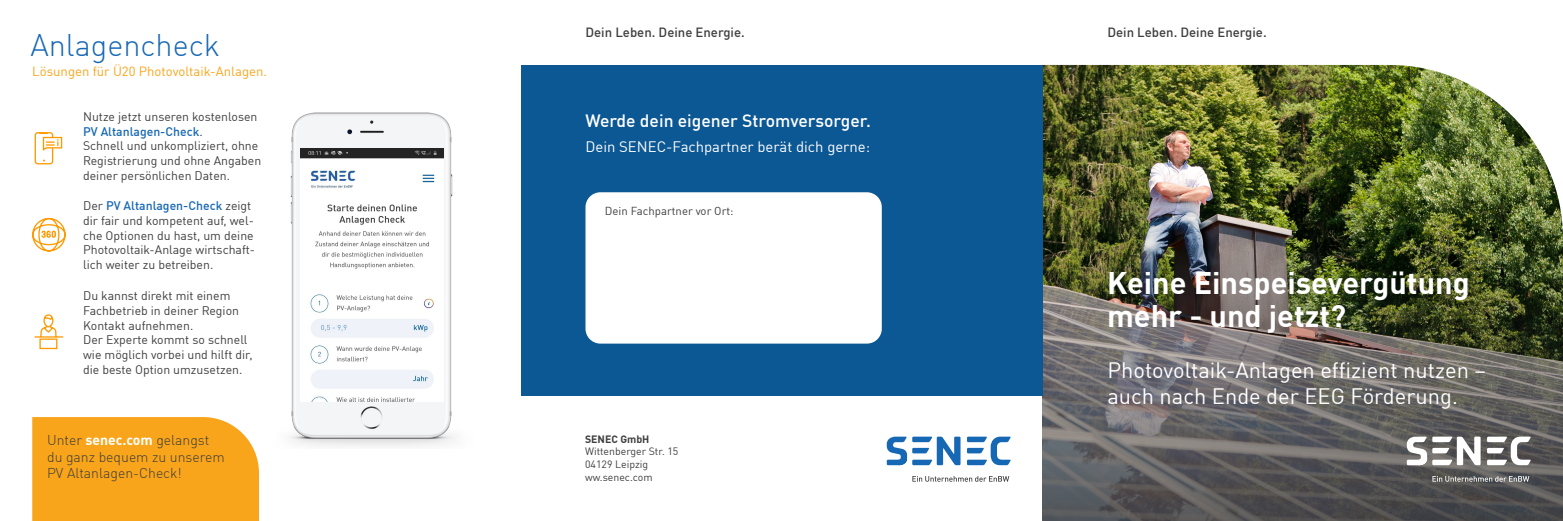
<style>
.page{position:relative;width:1563px;height:521px;background:#fff}
.page>*{position:absolute;margin:0;border:0;box-sizing:border-box;transform-origin:0 0}
.t1{font:700 30.62px/33.2px "En BWDIN Pro";color:#fff}
.t2{font:300 30.62px "En BWDIN Pro";color:#1768b4}
.t3{font:21.88px/26.2px "En BWDIN Pro";color:#fff}
.t4{font:500 17.5px "En BWDIN Pro";color:#fff}
.t5{font:14.88px "En BWDIN Pro";color:#fff}
.t6{font:300 14px/16.6px "En BWDIN Pro";color:#3c3c3c}
.t7{font:500 13.12px "En BWDIN Pro";color:#3e3e3f}
.t8{font:13.12px "En BWDIN Pro";color:#f9a51b}
.t9{font:12.25px/14.7px "En BWDIN Pro";color:#3e3e3f}
.t10{font:11.38px "En BWDIN Pro";color:#3e3e3f}
.t11{font:10.5px "En BWDIN Pro";color:#3e3e3f}
.t12{font:700 10.5px "En BWDIN Pro";color:#3e3e3f}
.s1{font-weight:500;color:#1768b4}
.s2{font-weight:700;color:#fff}
</style>
<div class="page">
<img style="left:1042px;top:65px;width:518px;height:138px">
<img style="left:1042px;top:203px;width:521px;height:318px">
<svg style="left:967px;top:437px;width:43px;height:28px"></svg>
<svg style="left:887px;top:437px;width:73px;height:28px"></svg>
<svg style="left:912px;top:476px;width:97px;height:6px"></svg>
<svg style="left:1487px;top:437px;width:43px;height:28px"></svg>
<svg style="left:1406px;top:437px;width:74px;height:28px"></svg>
<svg style="left:1432px;top:476px;width:97px;height:6px"></svg>
<div style="left:521px;top:65px;width:521px;height:330px;background:#0c5894"></div>
<div style="left:585px;top:192px;width:297px;height:152px;background:#fff;border-radius:15px"></div>
<div style="left:32px;top:417px;width:227px;height:104px;background:#f9a51b"></div>
<img style="left:289px;top:112px;width:167px;height:335px">
<img style="left:300px;top:148px;width:143px;height:254px">
<div style="left:35px;top:132px;width:18px;height:32px;border:1px solid #f90;border-radius:3px"></div>
<svg style="left:40px;top:133px;width:23px;height:19px"></svg>
<svg style="left:32px;top:217px;width:34px;height:35px"></svg>
<svg style="left:34px;top:314px;width:30px;height:36px"></svg>
<p class="t2" style="left:30px;top:21px;width:191px">Anlagencheck</p>
<p class="t8" style="left:32px;top:61px;width:236px">Lösungen für Ü20 Photovoltaik-Anlagen.</p>
<p class="t9" style="left:83px;top:108px;width:180px">Nutze jetzt unseren kostenlosen<br><span class="s1">PV Altanlagen-Check</span>.<br>Schnell und unkompliziert, ohne<br>Registrierung und ohne Angaben deiner persönlichen Daten.</p>
<p class="t9" style="left:83px;top:197px;width:174px">Der <span class="s1">PV Altanlagen-Check</span> zeigt dir fair und kompetent auf, wel&shy;che Optionen du hast, um deine<br>Photovoltaik-Anlage wirtschaft&shy;lich weiter zu betreiben.</p>
<p class="t9" style="left:83px;top:287px;width:171px">Du kannst direkt mit einem<br>Fachbetrieb in deiner Region<br>Kontakt aufnehmen.<br>Der Experte kommt so schnell wie möglich vorbei und hilft dir, die beste Option umzusetzen.</p>
<p class="t6" style="left:47px;top:430px;width:179px">Unter <span class="s2">senec.com</span> gelangst du ganz bequem zu unserem<br>PV Altanlagen-Check!</p>
<p class="t7" style="left:585px;top:22px;width:161px">Dein Leben. Deine Energie.</p>
<p class="t7" style="left:1107px;top:22px;width:161px">Dein Leben. Deine Energie.</p>
<p class="t4" style="left:585px;top:107px;width:287px">Werde dein eigener Stromversorger.</p>
<p class="t5" style="left:585px;top:134px;width:286px">Dein SENEC-Fachpartner berät dich gerne:</p>
<p class="t10" style="left:605px;top:201px;width:130px">Dein Fachpartner vor Ort:</p>
<p class="t12" style="left:585px;top:430px;width:66px">SENEC GmbH</p>
<p class="t11" style="left:585px;top:443px;width:95px">Wittenberger Str. 15</p>
<p class="t11" style="left:585px;top:456px;width:65px">04129 Leipzig</p>
<p class="t11" style="left:585px;top:468px;width:69px">ww.senec.com</p>
<p class="t1" style="left:1107px;top:262px;width:364px">Keine Einspeisevergütung mehr - und jetzt?</p>
<p class="t3" style="left:1107px;top:354px;width:380px">Photovoltaik-Anlagen effizient nutzen – auch nach Ende der EEG Förderung.</p>
</div>
